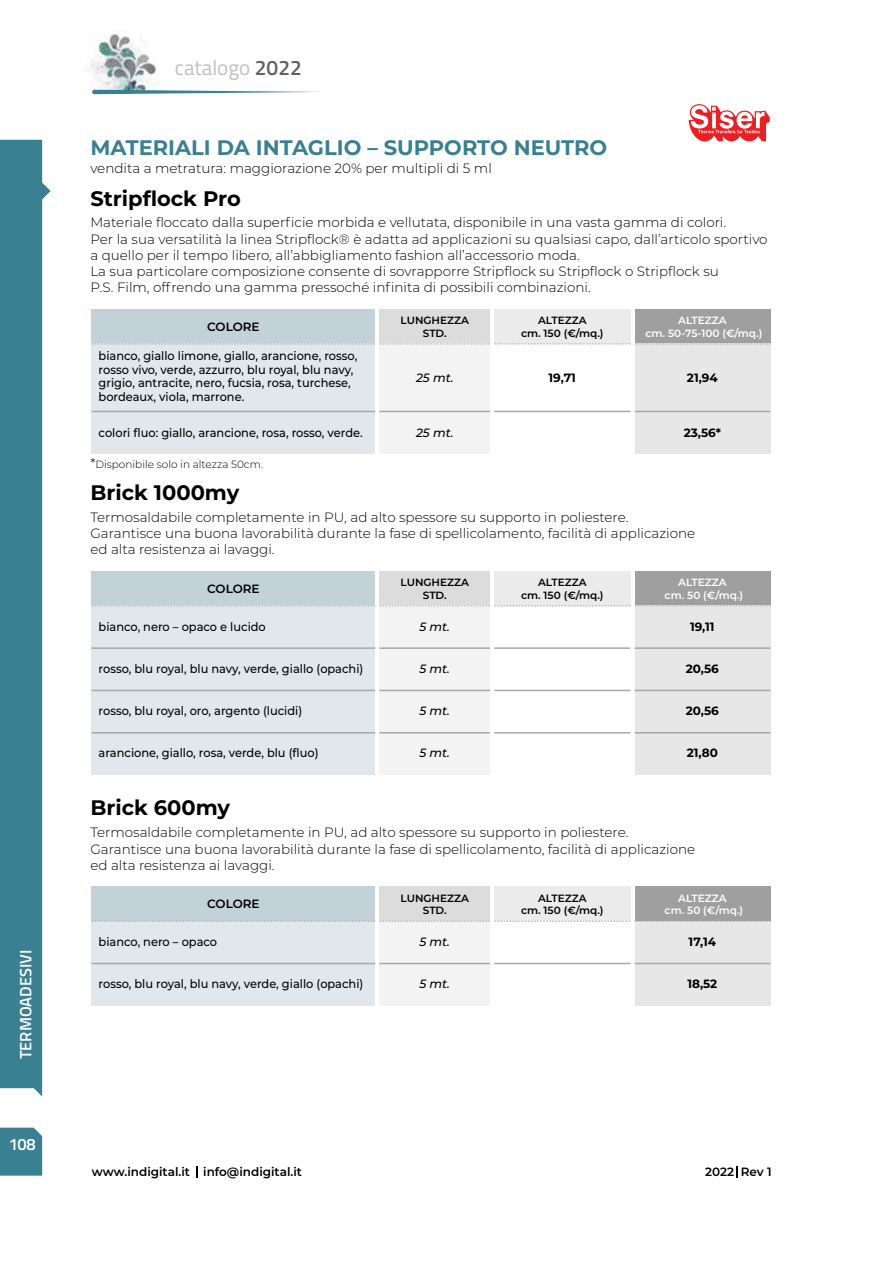
<style>
.page{position:relative;width:893px;height:1263px;background:#fff}
.page>*{position:absolute;margin:0;border:0;box-sizing:border-box;transform-origin:0 0}
.t1{font:700 21px "Montserrat";color:#000}
.t2{font:700 21px "Montserrat";color:#398092}
.t3{font:21px "Titillium";color:#c0c0c0}
.t4{font:600 16.5px "Titillium";color:#fff}
.t5{font:300 13.5px/16.2px "Montserrat";color:#000}
.t6{font:500 12px/13.5px "Montserrat";color:#000;scale:.95 1}
.t7{font:600 12px "Montserrat";color:#000}
.t8{font:700 12px "Montserrat";color:#000}
.t9{font:italic 500 12px "Montserrat";color:#000}
.t10{font:600 10.5px/12.6px "Montserrat";color:#000;text-align:center}
.t11{font:600 10.5px/12.6px "Montserrat";color:#fff;text-align:center}
.t12{font:300 10.5px "Montserrat";color:#000}
.s1{font-weight:600;color:#636363}
.s2{font-size:13.5px}
</style>
<div class="page">
<img style="left:90px;top:33px;width:69px;height:57px">
<svg style="left:0;top:140px;width:51px;height:956px;fill:#398092"></svg>
<div style="left:0;top:1128px;width:42px;height:48px;background:#398092"></div>
<svg style="left:92px;top:90px;width:227px;height:4px"></svg>
<div style="left:379px;top:309px;width:111px;height:35px;background:#dcdcdc"></div>
<div style="left:379px;top:571px;width:111px;height:34px;background:#dcdcdc"></div>
<div style="left:379px;top:887px;width:111px;height:34px;background:#dcdcdc"></div>
<div style="left:494px;top:309px;width:136px;height:35px;background:#ebebeb"></div>
<div style="left:494px;top:571px;width:136px;height:34px;background:#ebebeb"></div>
<div style="left:494px;top:887px;width:136px;height:34px;background:#ebebeb"></div>
<div style="left:635px;top:309px;width:135px;height:35px;background:#9f9f9f"></div>
<div style="left:635px;top:571px;width:135px;height:34px;background:#9f9f9f"></div>
<div style="left:635px;top:887px;width:135px;height:34px;background:#9f9f9f"></div>
<div style="left:92px;top:309px;width:283px;height:35px;background:#c3d1d8"></div>
<div style="left:92px;top:571px;width:283px;height:34px;background:#c3d1d8"></div>
<div style="left:92px;top:887px;width:283px;height:34px;background:#c3d1d8"></div>
<div style="left:92px;top:344px;width:283px;height:67px;background:#e1e7eb"></div>
<div style="left:92px;top:411px;width:283px;height:43px;background:#e1e7eb"></div>
<div style="left:379px;top:344px;width:111px;height:67px;background:#f3f3f3"></div>
<div style="left:379px;top:411px;width:111px;height:43px;background:#f3f3f3"></div>
<div style="left:635px;top:344px;width:135px;height:67px;background:#e7e7e7"></div>
<div style="left:635px;top:411px;width:135px;height:43px;background:#e7e7e7"></div>
<div style="left:91px;top:606px;width:284px;height:42px;background:#e1e7eb"></div>
<div style="left:91px;top:921px;width:284px;height:42px;background:#e1e7eb"></div>
<div style="left:91px;top:648px;width:284px;height:42px;background:#e1e7eb"></div>
<div style="left:91px;top:963px;width:284px;height:42px;background:#e1e7eb"></div>
<div style="left:91px;top:690px;width:284px;height:42px;background:#e1e7eb"></div>
<div style="left:91px;top:732px;width:284px;height:42px;background:#e1e7eb"></div>
<div style="left:379px;top:606px;width:111px;height:42px;background:#f3f3f3"></div>
<div style="left:379px;top:921px;width:111px;height:42px;background:#f3f3f3"></div>
<div style="left:379px;top:648px;width:111px;height:42px;background:#f3f3f3"></div>
<div style="left:379px;top:963px;width:111px;height:42px;background:#f3f3f3"></div>
<div style="left:379px;top:690px;width:111px;height:42px;background:#f3f3f3"></div>
<div style="left:379px;top:732px;width:111px;height:42px;background:#f3f3f3"></div>
<div style="left:635px;top:606px;width:135px;height:42px;background:#e7e7e7"></div>
<div style="left:635px;top:921px;width:135px;height:42px;background:#e7e7e7"></div>
<div style="left:635px;top:648px;width:135px;height:42px;background:#e7e7e7"></div>
<div style="left:635px;top:963px;width:135px;height:42px;background:#e7e7e7"></div>
<div style="left:635px;top:690px;width:135px;height:42px;background:#e7e7e7"></div>
<div style="left:635px;top:732px;width:135px;height:42px;background:#e7e7e7"></div>
<hr style="left:92px;top:411px;width:283px;height:1px;background:#a8a8a8">
<hr style="left:379px;top:411px;width:111px;height:1px;background:#a8a8a8">
<hr style="left:494px;top:411px;width:136px;height:1px;background:#a8a8a8">
<svg style="left:92px;top:344px;width:678px;height:1px"></svg>
<svg style="left:92px;top:605px;width:678px;height:1px"></svg>
<svg style="left:92px;top:921px;width:678px;height:1px"></svg>
<hr style="left:635px;top:411px;width:135px;height:1px;background:#a8a8a8">
<hr style="left:91px;top:647px;width:284px;height:2px;background:#a8a8a8">
<hr style="left:91px;top:963px;width:284px;height:1px;background:#a8a8a8">
<hr style="left:91px;top:690px;width:284px;height:1px;background:#a8a8a8">
<hr style="left:91px;top:732px;width:284px;height:1px;background:#a8a8a8">
<hr style="left:379px;top:647px;width:111px;height:2px;background:#a8a8a8">
<hr style="left:379px;top:963px;width:111px;height:1px;background:#a8a8a8">
<hr style="left:379px;top:690px;width:111px;height:1px;background:#a8a8a8">
<hr style="left:379px;top:732px;width:111px;height:1px;background:#a8a8a8">
<hr style="left:494px;top:647px;width:136px;height:2px;background:#a8a8a8">
<hr style="left:494px;top:963px;width:136px;height:1px;background:#a8a8a8">
<hr style="left:494px;top:690px;width:136px;height:1px;background:#a8a8a8">
<hr style="left:494px;top:732px;width:136px;height:1px;background:#a8a8a8">
<hr style="left:635px;top:647px;width:135px;height:2px;background:#a8a8a8">
<hr style="left:635px;top:963px;width:135px;height:1px;background:#a8a8a8">
<hr style="left:635px;top:690px;width:135px;height:1px;background:#a8a8a8">
<hr style="left:635px;top:732px;width:135px;height:1px;background:#a8a8a8">
<svg style="left:689px;top:104px;width:81px;height:38px"></svg>
<p class="t4" style="left:13px;top:1059px;width:111px;rotate:-90deg">TERMOADESIVI</p>
<p class="t4" style="left:9px;top:1132px;width:29px">108</p>
<h1 class="t3" style="left:175px;top:52px;width:129px">catalogo <span class="s1">2022</span></h1>
<h1 class="t2" style="left:90px;top:132px;width:518px">MATERIALI DA INTAGLIO – SUPPORTO NEUTRO</h1>
<p class="t5" style="left:90px;top:160px;width:403px">vendita a metratura: maggiorazione 20% per multipli di 5 ml</p>
<h1 class="t1" style="left:90px;top:183px;width:152px">Stripflock Pro</h1>
<p class="t5" style="left:90px;top:214px;width:679px">Materiale floccato dalla superficie morbida e vellutata, disponibile in una vasta gamma di colori.<br>Per la sua versatilità la linea Stripflock® è adatta ad applicazioni su qualsiasi capo, dall’articolo sportivo a quello per il tempo libero, all’abbigliamento fashion all’accessorio moda.<br>La sua particolare composizione consente di sovrapporre Stripflock su Stripflock o Stripflock su<br>P.S. Film, offrendo una gamma pressoché infinita di possibili combinazioni.</p>
<p class="t7" style="left:207px;top:318px;width:54px">COLORE</p>
<p class="t6" style="left:99px;top:349px;width:274px">bianco, giallo limone, giallo, arancione, rosso, rosso vivo, verde, azzurro, blu royal, blu navy, grigio, antracite, nero, fucsia, rosa, turchese, bordeaux, viola, marrone.</p>
<p class="t6" style="left:99px;top:425px;width:279px">colori fluo: giallo, arancione, rosa, rosso, verde.</p>
<p class="t12" style="left:90px;top:457px;width:174px"><span class="s2">*</span>Disponibile solo in altezza 50cm.</p>
<h1 class="t1" style="left:90px;top:477px;width:150px">Brick 1000my</h1>
<p class="t10" style="left:401px;top:314px;width:70px">LUNGHEZZA<br>STD.</p>
<p class="t9" style="left:416px;top:369px;width:39px">25 mt.</p>
<p class="t9" style="left:416px;top:424px;width:39px">25 mt.</p>
<p class="t10" style="left:521px;top:314px;width:84px">ALTEZZA<br>cm. 150 (€/mq.)</p>
<p class="t11" style="left:645px;top:314px;width:118px">ALTEZZA<br>cm. 50-75-100 (€/mq.)</p>
<p class="t8" style="left:549px;top:369px;width:29px">19,71</p>
<p class="t8" style="left:687px;top:369px;width:32px">21,94</p>
<p class="t8" style="left:684px;top:424px;width:39px">23,56*</p>
<p class="t5" style="left:90px;top:508px;width:606px">Termosaldabile completamente in PU, ad alto spessore su supporto in poliestere.<br>Garantisce una buona lavorabilità durante la fase di spellicolamento, facilità di applicazione ed alta resistenza ai lavaggi.</p>
<p class="t7" style="left:207px;top:580px;width:54px">COLORE</p>
<p class="t10" style="left:401px;top:576px;width:70px">LUNGHEZZA<br>STD.</p>
<p class="t10" style="left:521px;top:576px;width:84px">ALTEZZA<br>cm. 150 (€/mq.)</p>
<p class="t11" style="left:665px;top:576px;width:80px">ALTEZZA<br>cm. 50 (€/mq.)</p>
<p class="t6" style="left:99px;top:619px;width:178px">bianco, nero – opaco e lucido</p>
<p class="t9" style="left:419px;top:618px;width:32px">5 mt.</p>
<p class="t8" style="left:690px;top:618px;width:26px">19,11</p>
<p class="t6" style="left:99px;top:661px;width:280px">rosso, blu royal, blu navy, verde, giallo (opachi)</p>
<p class="t9" style="left:419px;top:660px;width:32px">5 mt.</p>
<p class="t8" style="left:686px;top:660px;width:34px">20,56</p>
<p class="t6" style="left:99px;top:704px;width:216px">rosso, blu royal, oro, argento (lucidi)</p>
<p class="t6" style="left:99px;top:746px;width:233px">arancione, giallo, rosa, verde, blu (fluo)</p>
<p class="t9" style="left:419px;top:702px;width:32px">5 mt.</p>
<p class="t9" style="left:419px;top:745px;width:32px">5 mt.</p>
<p class="t8" style="left:686px;top:702px;width:34px">20,56</p>
<p class="t8" style="left:687px;top:744px;width:33px">21,80</p>
<h1 class="t1" style="left:90px;top:793px;width:141px">Brick 600my</h1>
<p class="t5" style="left:90px;top:824px;width:606px">Termosaldabile completamente in PU, ad alto spessore su supporto in poliestere.<br>Garantisce una buona lavorabilità durante la fase di spellicolamento, facilità di applicazione ed alta resistenza ai lavaggi.</p>
<p class="t7" style="left:207px;top:896px;width:54px">COLORE</p>
<p class="t10" style="left:401px;top:891px;width:70px">LUNGHEZZA<br>STD.</p>
<p class="t10" style="left:521px;top:891px;width:84px">ALTEZZA<br>cm. 150 (€/mq.)</p>
<p class="t11" style="left:665px;top:891px;width:80px">ALTEZZA<br>cm. 50 (€/mq.)</p>
<p class="t6" style="left:99px;top:934px;width:126px">bianco, nero – opaco</p>
<p class="t9" style="left:419px;top:933px;width:32px">5 mt.</p>
<p class="t8" style="left:689px;top:933px;width:29px">17,14</p>
<p class="t6" style="left:99px;top:977px;width:280px">rosso, blu royal, blu navy, verde, giallo (opachi)</p>
<p class="t9" style="left:419px;top:975px;width:32px">5 mt.</p>
<p class="t8" style="left:687px;top:975px;width:32px">18,52</p>
<p class="t7" style="left:92px;top:1163px;width:211px">www.indigital.it info@indigital.it</p>
<p class="t7" style="left:705px;top:1163px;width:68px">2022 Rev 1</p>
</div>
